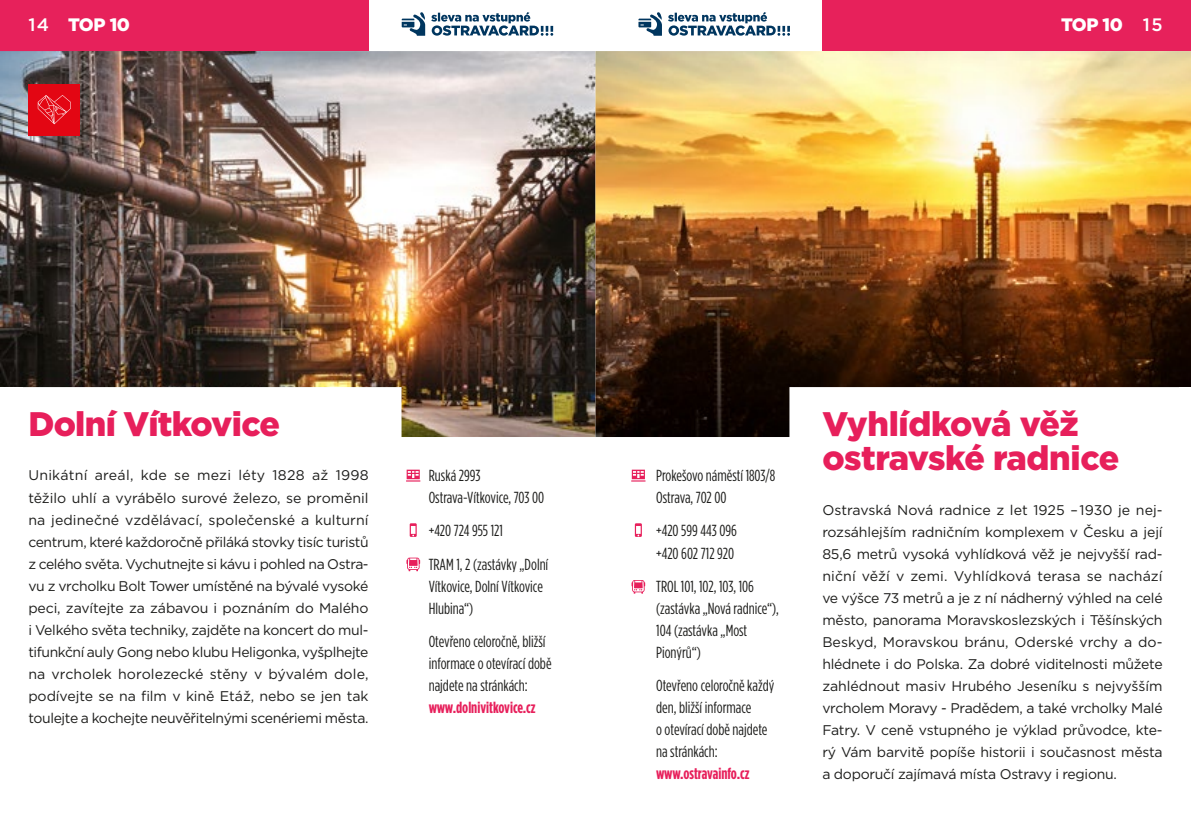
<style>
.page{position:relative;width:1191px;height:840px;background:#fff}
.page>*{position:absolute;margin:0;border:0;box-sizing:border-box;transform-origin:0 0}
.t1{font:34px/34px "Gotham Black CE";letter-spacing:-.02em;color:#e71f5b}
.t2{font:18px "Gotham Black CE";letter-spacing:-.025em;color:#fff}
.t3{font:16px/22px "Gotham Condensed";color:#1d1d1b}
.t4{font:700 16px "Gotham Condensed";color:#e71f5b}
.t5{font:14px/22px "Gotham Book CE";letter-spacing:-.025em;color:#1d1d1b;text-align:justify}
.s1{font-family:"Gotham Medium CE";font-weight:500}
</style>
<div class="page">
<img style="left:0;top:51px;width:1191px;height:386px">
<svg style="left:406px;top:469px;width:14px;height:12px"></svg>
<svg style="left:631px;top:469px;width:14px;height:12px"></svg>
<svg style="left:410px;top:523px;width:7px;height:13px"></svg>
<svg style="left:635px;top:523px;width:7px;height:13px"></svg>
<div style="left:28px;top:84px;width:52px;height:51px;background:#e30613"></div>
<svg style="left:38px;top:95px;width:33px;height:29px"></svg>
<div style="left:0;top:387px;width:22px;height:82px;background:#fff"></div>
<div style="left:1179px;top:387px;width:12px;height:82px;background:#fff"></div>
<svg style="left:406px;top:557px;width:14px;height:14px"></svg>
<svg style="left:631px;top:580px;width:14px;height:13px"></svg>
<svg style="left:431px;top:12px;width:122px;height:24px"></svg>
<svg style="left:402px;top:12px;width:23px;height:24px"></svg>
<svg style="left:668px;top:12px;width:122px;height:24px"></svg>
<svg style="left:638px;top:12px;width:24px;height:24px"></svg>
<div style="left:0;top:0;width:369px;height:51px;background:#e7215b"></div>
<div style="left:822px;top:0;width:369px;height:51px;background:#e7215b"></div>
<p class="t2" style="left:28px;top:14px;width:103px"><span class="s1">14</span> TOP 10</p>
<p class="t2" style="left:1061px;top:14px;width:103px">TOP 10 <span class="s1">15</span></p>
<h1 class="t1" style="left:28px;top:407px;width:253px">Dolní Vítkovice</h1>
<p class="t5" style="left:28px;top:464px;width:342px">Unikátní areál, kde se mezi léty 1828 až 1998 těžilo uhlí a vyrábělo surové železo, se proměnil na jedinečné vzdělávací, společenské a kulturní centrum, které každoročně přiláká stovky tisíc turistů z celého světa. Vychutnejte si kávu i pohled na Ostra&shy;vu z vrcholku Bolt Tower umístěné na bývalé vysoké peci, zavítejte za zábavou i poznáním do Malého i Velkého světa techniky, zajděte na koncert do mul&shy;tifunkční auly Gong nebo klubu Heligonka, vyšplhejte na vrcholek horolezecké stěny v bývalém dole, podívejte se na film v kině Etáž, nebo se jen tak toulejte a kochejte neuvěřitelnými scenériemi města.</p>
<p class="t3" style="left:429px;top:464px;width:117px">Ruská 2993<br>Ostrava-Vítkovice, 703 00</p>
<p class="t3" style="left:429px;top:513px;width:121px;line-height:33.4px">+420 724 955 121<br>TRAM 1, 2 (zastávky „Dolní</p>
<p class="t3" style="left:429px;top:574px;width:116px">Vítkovice, Dolní Vítkovice<br>Hlubina“)</p>
<p class="t3" style="left:429px;top:630px;width:124px">Otevřeno celoročně, bližší informace o otevírací době najdete na stránkách:</p>
<p class="t4" style="left:429px;top:698px;width:108px">www.dolnivitkovice.cz</p>
<p class="t3" style="left:656px;top:464px;width:121px">Prokešovo náměstí 1803/8<br>Ostrava, 702 00</p>
<p class="t3" style="left:656px;top:519px;width:82px">+420 599 443 096 +420 602 712 920</p>
<p class="t3" style="left:656px;top:574px;width:124px">TROL 101, 102, 103, 106 (zastávka „Nová radnice“),<br>104 (zastávka „Most<br>Pionýrů“)</p>
<p class="t3" style="left:656px;top:674px;width:120px">Otevřeno celoročně každý den, bližší informace<br>o otevírací době najdete na stránkách:</p>
<p class="t4" style="left:656px;top:764px;width:95px">www.ostravainfo.cz</p>
<h1 class="t1" style="left:822px;top:407px;width:298px">Vyhlídková věž ostravské radnice</h1>
<p class="t5" style="left:822px;top:498px;width:342px">Ostravská Nová radnice z let 1925 –1930 je nej&shy;rozsáhlejším radničním komplexem v Česku a její 85,6 metrů vysoká vyhlídková věž je nejvyšší rad&shy;niční věží v zemi. Vyhlídková terasa se nachází ve výšce 73 metrů a je z ní nádherný výhled na celé město, panorama Moravskoslezských i Těšínských Beskyd, Moravskou bránu, Oderské vrchy a do&shy;hlédnete i do Polska. Za dobré viditelnosti můžete zahlédnout masiv Hrubého Jeseníku s nejvyšším vrcholem Moravy - Pradědem, a také vrcholky Malé Fatry. V ceně vstupného je výklad průvodce, kte&shy;rý Vám barvitě popíše historii i současnost města a doporučí zajímavá místa Ostravy i regionu.</p>
</div>
